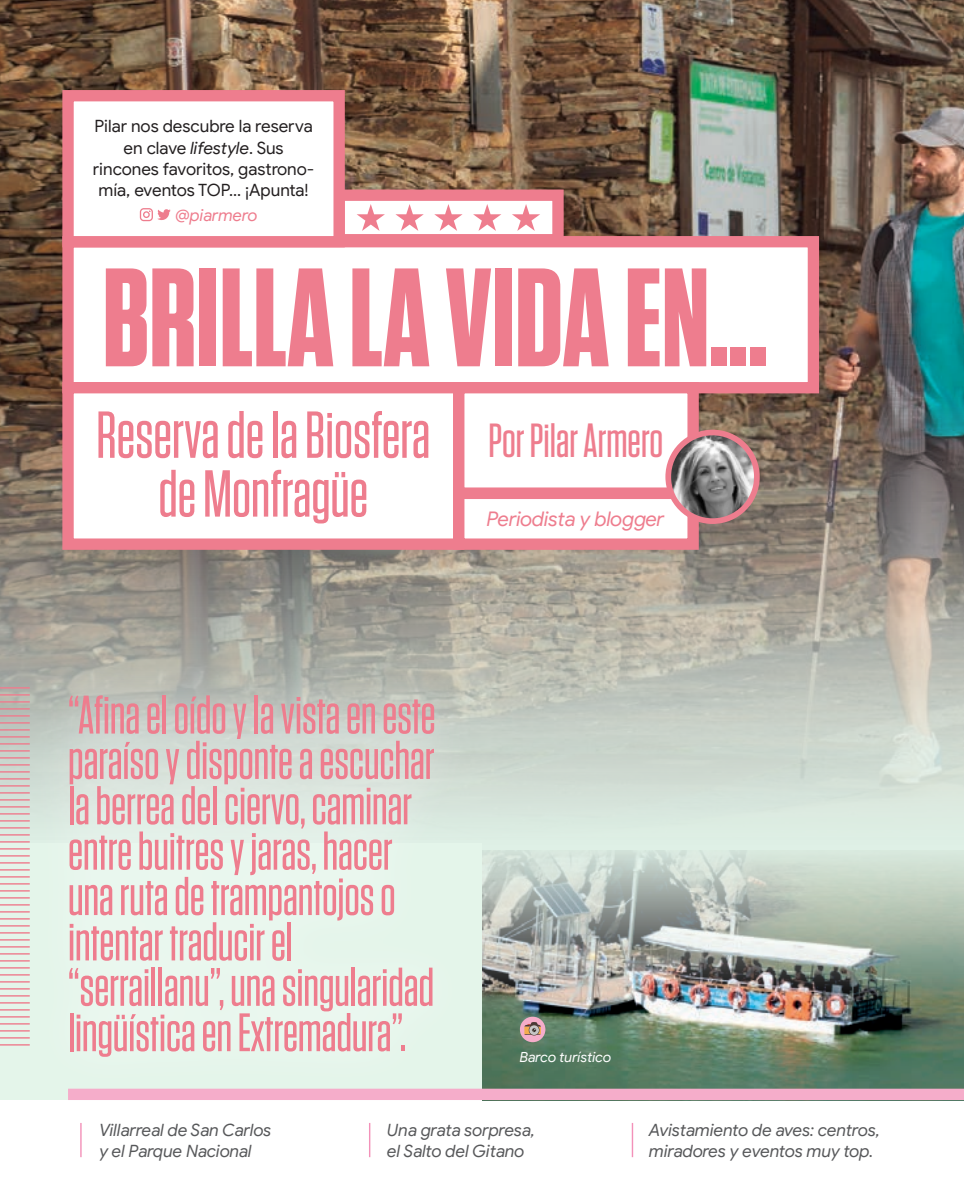
<style>
.page{position:relative;width:964px;height:1191px;background:#fff}
.page>*{position:absolute;margin:0;border:0;box-sizing:border-box;transform-origin:0 0}
.t1{font:700 139.8px "Tungsten Narrow";color:#ee7d8e}
.t2{font:500 66.2px/58.8px "Tungsten Narrow";color:#ee7d8e;text-align:center}
.t3{font:500 54px/45.4px "Tungsten Narrow";letter-spacing:-.005em;color:#ee7d8e}
.t4{font:500 47.8px "Tungsten Narrow";color:#ee7d8e}
.t5{font:italic 20.2px "Google Sans";letter-spacing:-.015em;color:#ee7d8e}
.t6{font:italic 17px/21.2px "Google Sans";color:#57585a}
.t7{font:17px/21.2px "Google Sans";color:#231f20;text-align:center}
.t8{font:italic 16.6px "Google Sans";color:#ee7d8e}
.t9{font:italic 14px "Google Sans";color:#fff}
.s1{font-style:italic}
</style>
<div class="page">
<img style="left:0;top:0;width:964px;height:394px">
<img style="left:516px;top:1004px;width:448px;height:84px">
<hr style="left:632px;top:1123px;width:1px;height:34px;background:#f391b9">
<img style="left:0;top:394px;width:964px;height:448px">
<div style="left:0;top:607px;width:516px;height:572px;background:#fff;opacity:.78"></div>
<div style="left:62px;top:236px;width:757px;height:157px;background:#fff;border:11px solid #ee7d8e"></div>
<div style="left:62px;top:382px;width:402px;height:168px;background:#fff;border:11px solid #ee7d8e"></div>
<div style="left:453px;top:382px;width:246px;height:117px;background:#fff;border:11px solid #ee7d8e"></div>
<div style="left:453px;top:488px;width:246px;height:62px;background:#fff;border:11px solid #ee7d8e"></div>
<div style="left:333px;top:189px;width:231px;height:56px;background:#fff;border:11px solid #ee7d8e"></div>
<svg style="left:357px;top:204px;width:28px;height:27px"></svg>
<svg style="left:434px;top:204px;width:28px;height:27px"></svg>
<svg style="left:395px;top:204px;width:29px;height:27px"></svg>
<svg style="left:473px;top:204px;width:28px;height:27px"></svg>
<svg style="left:512px;top:204px;width:28px;height:27px"></svg>
<img style="left:668px;top:432px;width:89px;height:89px;border-radius:50%">
<div style="left:665px;top:430px;width:95px;height:94px;border:6px solid #ee7d8e;border-radius:50%"></div>
<div style="left:62px;top:90px;width:283px;height:157px;background:#fff;border:11px solid #ee7d8e"></div>
<svg style="left:140px;top:208px;width:31px;height:13px"></svg>
<img style="left:482px;top:842px;width:482px;height:162px">
<div style="left:68px;top:1088px;width:896px;height:12px;background:#f5adca"></div>
<hr style="left:0;top:687px;width:30px;height:1px;background:#ee7d8e">
<hr style="left:0;top:694px;width:30px;height:1px;background:#ee7d8e">
<hr style="left:0;top:715px;width:30px;height:1px;background:#ee7d8e">
<hr style="left:0;top:729px;width:30px;height:1px;background:#ee7d8e">
<hr style="left:0;top:750px;width:30px;height:1px;background:#ee7d8e">
<hr style="left:0;top:764px;width:30px;height:1px;background:#ee7d8e">
<hr style="left:0;top:827px;width:30px;height:1px;background:#ee7d8e">
<hr style="left:0;top:848px;width:30px;height:1px;background:#ee7d8e">
<hr style="left:0;top:834px;width:30px;height:1px;background:#ee7d8e">
<hr style="left:0;top:806px;width:30px;height:1px;background:#ee7d8e">
<hr style="left:0;top:820px;width:30px;height:1px;background:#ee7d8e">
<hr style="left:0;top:701px;width:30px;height:1px;background:#ee7d8e">
<hr style="left:0;top:708px;width:30px;height:1px;background:#ee7d8e">
<hr style="left:0;top:722px;width:30px;height:1px;background:#ee7d8e">
<hr style="left:0;top:736px;width:30px;height:1px;background:#ee7d8e">
<hr style="left:0;top:778px;width:30px;height:1px;background:#ee7d8e">
<hr style="left:0;top:813px;width:30px;height:1px;background:#ee7d8e">
<hr style="left:0;top:799px;width:30px;height:1px;background:#ee7d8e">
<hr style="left:0;top:841px;width:30px;height:1px;background:#ee7d8e">
<hr style="left:0;top:792px;width:30px;height:1px;background:#ee7d8e">
<hr style="left:0;top:743px;width:30px;height:1px;background:#ee7d8e">
<hr style="left:0;top:771px;width:30px;height:1px;background:#ee7d8e">
<hr style="left:0;top:785px;width:30px;height:1px;background:#ee7d8e">
<hr style="left:0;top:757px;width:30px;height:1px;background:#ee7d8e">
<hr style="left:0;top:855px;width:30px;height:1px;background:#ee7d8e">
<hr style="left:0;top:876px;width:30px;height:1px;background:#ee7d8e">
<hr style="left:0;top:890px;width:30px;height:1px;background:#ee7d8e">
<hr style="left:0;top:911px;width:30px;height:1px;background:#ee7d8e">
<hr style="left:0;top:925px;width:30px;height:1px;background:#ee7d8e">
<hr style="left:0;top:988px;width:30px;height:1px;background:#ee7d8e">
<hr style="left:0;top:1009px;width:30px;height:1px;background:#ee7d8e">
<hr style="left:0;top:995px;width:30px;height:1px;background:#ee7d8e">
<hr style="left:0;top:967px;width:30px;height:1px;background:#ee7d8e">
<hr style="left:0;top:981px;width:30px;height:1px;background:#ee7d8e">
<hr style="left:0;top:862px;width:30px;height:1px;background:#ee7d8e">
<hr style="left:0;top:869px;width:30px;height:1px;background:#ee7d8e">
<hr style="left:0;top:883px;width:30px;height:1px;background:#ee7d8e">
<hr style="left:0;top:897px;width:30px;height:1px;background:#ee7d8e">
<hr style="left:0;top:939px;width:30px;height:1px;background:#ee7d8e">
<hr style="left:0;top:974px;width:30px;height:1px;background:#ee7d8e">
<hr style="left:0;top:960px;width:30px;height:1px;background:#ee7d8e">
<hr style="left:0;top:1002px;width:30px;height:1px;background:#ee7d8e">
<hr style="left:0;top:953px;width:30px;height:1px;background:#ee7d8e">
<hr style="left:0;top:904px;width:30px;height:1px;background:#ee7d8e">
<hr style="left:0;top:932px;width:30px;height:1px;background:#ee7d8e">
<hr style="left:0;top:946px;width:30px;height:1px;background:#ee7d8e">
<hr style="left:0;top:918px;width:30px;height:1px;background:#ee7d8e">
<hr style="left:0;top:1016px;width:30px;height:1px;background:#ee7d8e">
<hr style="left:0;top:1037px;width:30px;height:1px;background:#ee7d8e">
<hr style="left:0;top:1023px;width:30px;height:1px;background:#ee7d8e">
<hr style="left:0;top:1030px;width:30px;height:1px;background:#ee7d8e">
<hr style="left:0;top:1044px;width:30px;height:1px;background:#ee7d8e">
<div style="left:520px;top:1016px;width:25px;height:26px;background:#f5adca;border-radius:50%"></div>
<svg style="left:524px;top:1022px;width:17px;height:13px"></svg>
<p class="t7" style="left:93px;top:116px;width:223px">Pilar nos descubre la reserva en clave <span class="s1">lifestyle</span>. Sus rincones favoritos, gastrono&shy;mía, eventos TOP... ¡Apunta!</p>
<p class="t8" style="left:175px;top:205px;width:84px">@piarmero</p>
<h1 class="t1" style="left:103px;top:254px;width:666px">BRILLA LA VIDA EN...</h1>
<p class="t2" style="left:96px;top:408px;width:335px">Reserva de la Biosfera de Monfragüe</p>
<p class="t4" style="left:488px;top:419px;width:176px">Por Pilar Armero</p>
<p class="t5" style="left:487px;top:507px;width:179px">Periodista y blogger</p>
<p class="t3" style="left:68px;top:694px;width:369px">“Afina el oído y la vista en este paraíso y disponte a escuchar la berrea del ciervo, caminar entre buitres y jaras, hacer una ruta de trampantojos o intentar traducir el “serraillanu”, una singularidad lingüística en Extremadura”.</p>
<p class="t9" style="left:520px;top:1048px;width:93px">Barco turístico</p>
<p class="t6" style="left:99px;top:1119px;width:174px">Villarreal de San Carlos y el Parque Nacional</p>
<p class="t6" style="left:387px;top:1119px;width:149px">Una grata sorpresa, el Salto del Gitano</p>
<p class="t6" style="left:649px;top:1119px;width:232px">Avistamiento de aves: centros, miradores y eventos muy top.</p>
</div>
